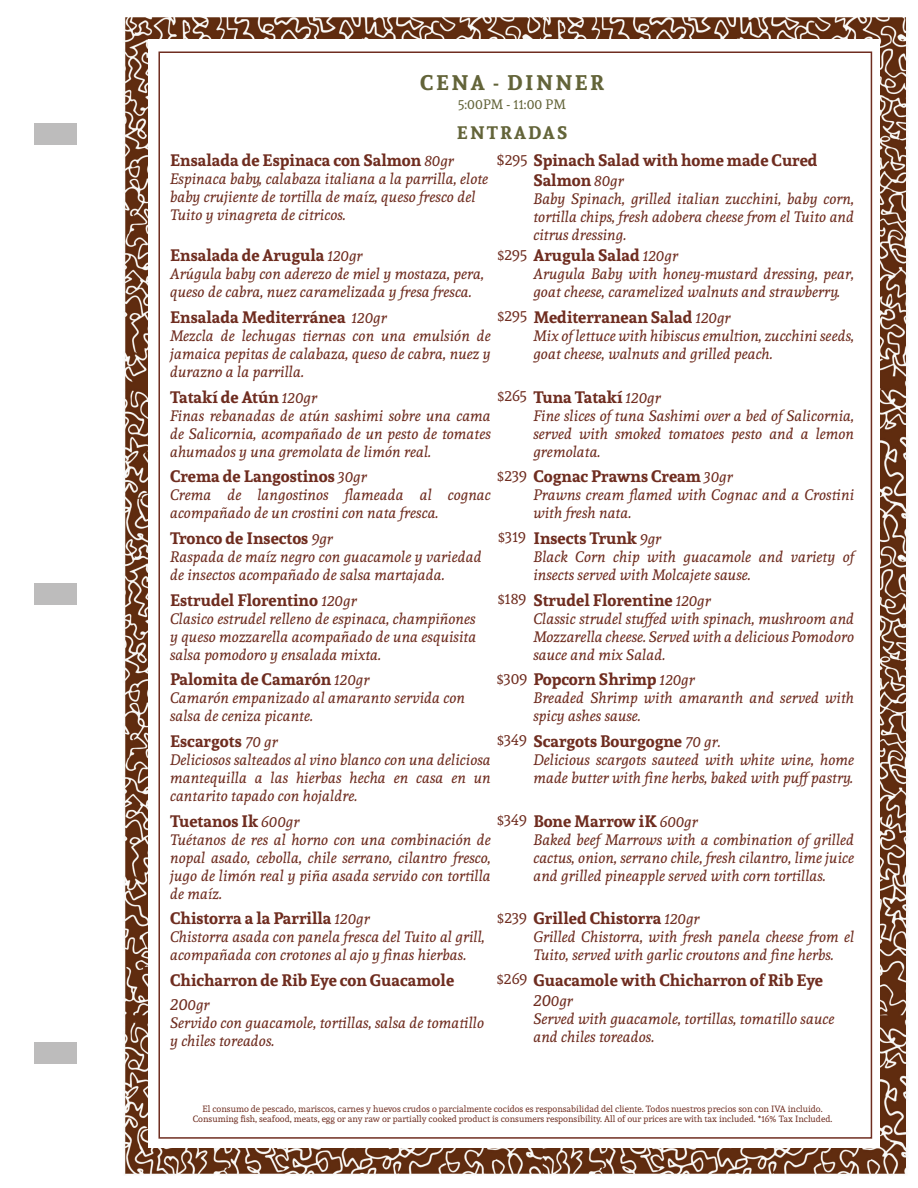
<style>
.page{position:relative;width:918px;height:1188px;background:#fff}
.page>*{position:absolute;margin:0;border:0;box-sizing:border-box;transform-origin:0 0}
.t1{font:700 21px "Andada";letter-spacing:.12em;color:#636439}
.t2{font:700 18px "Andada";letter-spacing:.12em;color:#636439}
.t3{font:700 16.5px/19.8px "Andada";color:#6f2d20}
.t4{font:italic 15px/18px "Andada";color:#6f2d20}
.t5{font:13.5px "Andada";color:#636439}
.t6{font:9px/10.8px "Andada";color:#6f2d20;text-align:center}
.s1{font-weight:400;font-style:italic;font-size:15px}
.s2{font-weight:400;font-size:15px}
.s3{font-weight:400;font-size:13.5px}
.s4{font-size:16.5px}
</style>
<div class="page">
<img style="left:34px;top:17px;width:874px;height:1158px">
<div style="left:34px;top:123px;width:43px;height:22px;background:#bdbcbc"></div>
<div style="left:34px;top:1042px;width:43px;height:21px;background:#bdbcbc"></div>
<div style="left:34px;top:583px;width:43px;height:22px;background:#bdbcbc"></div>
<div style="left:149px;top:40px;width:731px;height:1108px;background:#fff"></div>
<p class="t1" style="left:420px;top:69px;width:185px">CENA - DINNER</p>
<p class="t5" style="left:458px;top:96px;width:109px">5:00PM - 11:00 PM</p>
<p class="t2" style="left:457px;top:120px;width:112px">ENTRADAS</p>
<p class="t3" style="left:170px;top:150px;width:285px">Ensalada de Espinaca con Salmon <span class="s1">80gr</span></p>
<p class="t4" style="left:170px;top:170px;width:320px">Espinaca baby, calabaza italiana a la parrilla, elote baby crujiente de tortilla de maíz, queso fresco del<br>Tuito y vinagreta de citricos.</p>
<p class="t3" style="left:533px;top:150px;width:286px;text-indent:-36px"><span class="s2">$295</span> Spinach Salad with home made Cured<br>Salmon <span class="s1">80gr</span></p>
<p class="t4" style="left:533px;top:190px;width:322px;text-align:justify">Baby Spinach, grilled italian zucchini, baby corn, tortilla chips, fresh adobera cheese from el Tuito and citrus dressing.</p>
<p class="t3" style="left:170px;top:245px;width:194px">Ensalada de Arugula <span class="s1">120gr</span></p>
<p class="t4" style="left:170px;top:265px;width:316px">Arúgula baby con aderezo de miel y mostaza, pera, queso de cabra, nuez caramelizada y fresa fresca.</p>
<p class="t3" style="left:497px;top:245px;width:182px"><span class="s3">$</span><span class="s2">295</span> Arugula Salad <span class="s1">120gr</span></p>
<p class="t4" style="left:533px;top:265px;width:322px">Arugula Baby with honey-mustard dressing, pear, goat cheese, caramelized walnuts and strawberry.</p>
<p class="t3" style="left:170px;top:307px;width:218px">Ensalada Mediterránea <span class="s1">120gr</span></p>
<p class="t4" style="left:170px;top:327px;width:322px;text-align:justify">Mezcla de lechugas tiernas con una emulsión de jamaica pepitas de calabaza, queso de cabra, nuez y durazno a la parrilla.</p>
<p class="t3" style="left:497px;top:307px;width:235px"><span class="s3">$</span><span class="s2">295</span> Mediterranean Salad <span class="s1">120gr</span></p>
<p class="t4" style="left:533px;top:327px;width:322px">Mix of lettuce with hibiscus emultion, zucchini seeds, goat cheese, walnuts and grilled peach.</p>
<p class="t3" style="left:497px;top:386px;width:165px"><span class="s3">$</span><span class="s2">265</span> Tuna Tatakí <span class="s1">120gr</span></p>
<p class="t4" style="left:533px;top:406px;width:322px;text-align:justify">Fine slices of tuna Sashimi over a bed of Salicornia, served with smoked tomatoes pesto and a lemon gremolata.</p>
<p class="t3" style="left:170px;top:386px;width:148px">Tatakí de Atún <span class="s1">120gr</span></p>
<p class="t4" style="left:170px;top:406px;width:322px;text-align:justify">Finas rebanadas de atún sashimi sobre una cama de Salicornia, acompañado de un pesto de tomates ahumados y una gremolata de limón real.</p>
<p class="t3" style="left:170px;top:466px;width:198px">Crema de Langostinos <span class="s1">30gr</span></p>
<p class="t4" style="left:170px;top:486px;width:322px">Crema de langostinos flameada al cognac acompañado de un crostini con nata fresca.</p>
<p class="t3" style="left:497px;top:466px;width:237px"><span class="s3">$</span><span class="s2">239</span> Cognac Prawns Cream <span class="s1">30gr</span></p>
<p class="t4" style="left:533px;top:486px;width:322px">Prawns cream flamed with Cognac and a Crostini with fresh nata.</p>
<p class="t3" style="left:170px;top:528px;width:164px">Tronco de Insectos <span class="s1">9gr</span></p>
<p class="t4" style="left:170px;top:548px;width:313px">Raspada de maíz negro con guacamole y variedad de insectos acompañado de salsa martajada.</p>
<p class="t3" style="left:170px;top:589px;width:188px">Estrudel Florentino <span class="s1">120gr</span></p>
<p class="t4" style="left:170px;top:609px;width:308px;text-align:justify">Clasico estrudel relleno de espinaca, champiñones y queso mozzarella acompañado de una esquisita salsa pomodoro y ensalada mixta.</p>
<p class="t3" style="left:170px;top:669px;width:201px">Palomita de Camarón <span class="s1">120gr</span></p>
<p class="t4" style="left:170px;top:689px;width:297px">Camarón empanizado al amaranto servida con salsa de ceniza picante.</p>
<p class="t3" style="left:498px;top:528px;width:165px"><span class="s3">$</span><span class="s2">319</span> Insects Trunk <span class="s1">9gr</span></p>
<p class="t4" style="left:533px;top:548px;width:322px">Black Corn chip with guacamole and variety of insects served with Molcajete sause.</p>
<p class="t3" style="left:498px;top:589px;width:214px"><span class="s3">$</span><span class="s2">189</span> Strudel Florentine <span class="s1">120gr</span></p>
<p class="t4" style="left:533px;top:609px;width:322px;text-align:justify">Classic strudel stuffed with spinach, mushroom and Mozzarella cheese. Served with a delicious Pomodoro sauce and mix Salad.</p>
<p class="t3" style="left:497px;top:669px;width:200px"><span class="s3">$</span><span class="s2">309</span> Popcorn Shrimp <span class="s1">120gr</span></p>
<p class="t4" style="left:533px;top:689px;width:322px">Breaded Shrimp with amaranth and served with spicy ashes sause.</p>
<p class="t3" style="left:497px;top:731px;width:225px"><span class="s3">$</span><span class="s2">349</span> Scargots Bourgogne <span class="s1">70 gr.</span></p>
<p class="t4" style="left:533px;top:751px;width:322px">Delicious scargots sauteed with white wine, home made butter with fine herbs, baked with puff pastry.</p>
<p class="t3" style="left:170px;top:731px;width:109px">Escargots <span class="s1">70 gr</span></p>
<p class="t4" style="left:170px;top:751px;width:322px;text-align:justify">Deliciosos salteados al vino blanco con una deliciosa mantequilla a las hierbas hecha en casa en un cantarito tapado con hojaldre.</p>
<p class="t3" style="left:497px;top:810px;width:202px"><span class="s3">$</span><span class="s2">349</span> Bone Marrow iK <span class="s1">600gr</span></p>
<p class="t4" style="left:533px;top:830px;width:322px;text-align:justify">Baked beef Marrows with a combination of grilled cactus, onion, serrano chile, fresh cilantro, lime juice and grilled pineapple served with corn tortillas.</p>
<p class="t3" style="left:170px;top:810px;width:131px">Tuetanos Ik <span class="s1">600gr</span></p>
<p class="t4" style="left:170px;top:830px;width:322px;text-align:justify">Tuétanos de res al horno con una combinación de nopal asado, cebolla, chile serrano, cilantro fresco, jugo de limón real y piña asada servido con tortilla de maíz.</p>
<p class="t3" style="left:170px;top:908px;width:201px">Chistorra a la Parrilla <span class="s1">120gr</span></p>
<p class="t4" style="left:170px;top:928px;width:316px">Chistorra asada con panela fresca del Tuito al grill, acompañada con crotones al ajo y finas hierbas.</p>
<p class="t3" style="left:170px;top:970px;width:286px">Chicharron de Rib Eye con Guacamole</p>
<p class="t4" style="left:170px;top:995px;width:41px"><span class="s4">20</span>0gr</p>
<p class="t4" style="left:170px;top:1013px;width:316px">Servido con guacamole, tortillas, salsa de tomatillo y chiles toreados.</p>
<p class="t3" style="left:497px;top:908px;width:204px"><span class="s3">$</span><span class="s2">239</span> Grilled Chistorra <span class="s1">120gr</span></p>
<p class="t4" style="left:533px;top:928px;width:322px">Grilled Chistorra, with fresh panela cheese from el<br>Tuito, served with garlic croutons and fine herbs.</p>
<p class="t3" style="left:497px;top:970px;width:328px"><span class="s3">$</span><span class="s2">269</span> Guacamole with Chicharron of Rib Eye</p>
<p class="t4" style="left:533px;top:991px;width:41px"><span class="s4">20</span>0gr</p>
<p class="t4" style="left:533px;top:1009px;width:303px">Served with guacamole, tortillas, tomatillo sauce and chiles toreados.</p>
<p class="t6" style="left:193px;top:1103px;width:641px">El consumo de pescado, mariscos, carnes y huevos crudos o parcialmente cocidos es responsabilidad del cliente. Todos nuestros precios son con IVA incluido.<br>Consuming fish, seafood, meats, egg or any raw or partially cooked product is consumers responsibility. All of our prices are with tax included. *16% Tax Included.</p>
<p class="t6" style="left:170px;top:1104px;width:686px">El consumo de pesca o, mariscos, carnes y huevos cr dos o parcialmente cocidos es respon abilidad del cliente. Todos nuestros pr cios son on IVA incluido. Consuming fish, seafood, meats, egg or any raw or partially cooked product is consumers respon ibility. All of our prices are with tax included. *16% Tax Included.</p>
</div>
